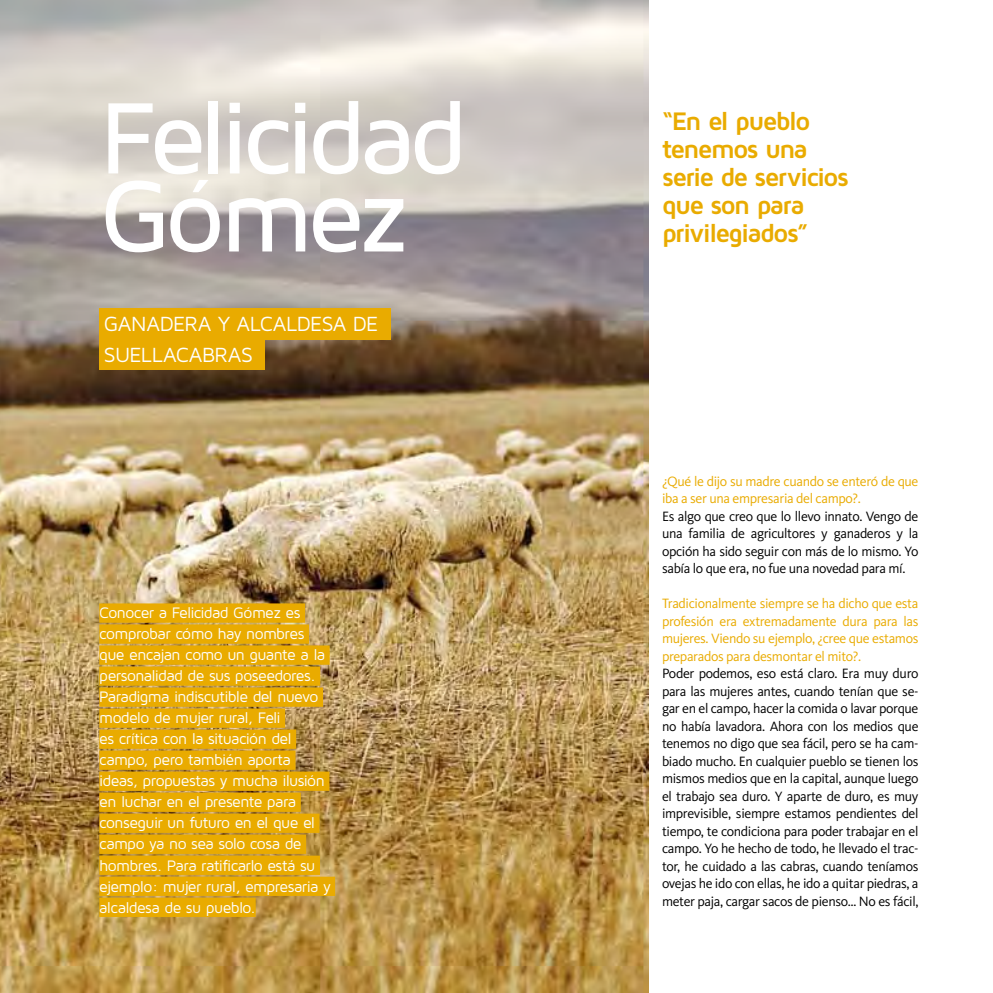
<style>
.page{position:relative;width:993px;height:993px;background:#fff}
.page>*{position:absolute;margin:0;border:0;box-sizing:border-box;transform-origin:0 0}
.t1{font:500 105px/77.9px "Maven Pro";letter-spacing:-.07em;color:#fff}
.t2{font:700 26.25px/28px "Maven Pro";letter-spacing:-.065em;color:#e9ab00}
.t3{font:21.18px "Maven Pro";letter-spacing:-.035em;color:#fff}
.t4{font:15.75px/21px "Maven Pro";letter-spacing:-.035em;color:#fff}
.t5{font:14px/17.5px "Kievit OT";letter-spacing:-.025em;color:#000;text-align:justify}
.t6{font:14px/17.5px "Kievit OT";letter-spacing:-.025em;color:#e9ab00}
</style>
<div class="page">
<img style="left:0;top:0;width:648px;height:992px">
<div style="left:99px;top:603px;width:206px;height:19px;background:#e9ab00"></div>
<div style="left:99px;top:624px;width:210px;height:19px;background:#e9ab00"></div>
<div style="left:99px;top:645px;width:230px;height:19px;background:#e9ab00"></div>
<div style="left:99px;top:666px;width:221px;height:19px;background:#e9ab00"></div>
<div style="left:99px;top:687px;width:224px;height:19px;background:#e9ab00"></div>
<div style="left:99px;top:708px;width:186px;height:19px;background:#e9ab00"></div>
<div style="left:99px;top:729px;width:197px;height:19px;background:#e9ab00"></div>
<div style="left:99px;top:750px;width:196px;height:19px;background:#e9ab00"></div>
<div style="left:99px;top:771px;width:230px;height:19px;background:#e9ab00"></div>
<div style="left:99px;top:792px;width:202px;height:19px;background:#e9ab00"></div>
<div style="left:99px;top:813px;width:220px;height:19px;background:#e9ab00"></div>
<div style="left:99px;top:834px;width:207px;height:19px;background:#e9ab00"></div>
<div style="left:99px;top:855px;width:221px;height:19px;background:#e9ab00"></div>
<div style="left:99px;top:876px;width:236px;height:19px;background:#e9ab00"></div>
<div style="left:99px;top:897px;width:156px;height:19px;background:#e9ab00"></div>
<div style="left:99px;top:308px;width:292px;height:31px;background:#e9ab00"></div>
<div style="left:99px;top:338px;width:165px;height:32px;background:#e9ab00"></div>
<h1 class="t1" style="left:99px;top:95px;width:369px">Felicidad<br>Gómez</h1>
<h3 class="t3" style="left:104px;top:310px;width:74px">GANADERA</h3>
<h3 class="t3" style="left:218px;top:310px;width:159px">Y AL CAL DESA DE</h3>
<h3 class="t3" style="left:104px;top:341px;width:15px">SUELLA</h3>
<h3 class="t3" style="left:176px;top:341px;width:79px">CABRA S</h3>
<p class="t4" style="left:99px;top:601px;width:233px">Conocer a Felicidad Gómez es comprobar cómo hay nombres que encajan como un guante a la personalidad de sus poseedores.<br>Paradigma indiscutible del nuevo modelo de mujer rural, Feli<br>es crítica con la situación del campo, pero también aporta ideas, propuestas y mucha ilusión en luchar en el presente para conseguir un futuro en el que el campo ya no sea solo cosa de hombres. Para ratificarlo está su ejemplo: mujer rural, empresaria y alcaldesa de su pueblo.</p>
<h2 class="t2" style="left:661px;top:106px;width:188px">“En el pueblo tenemos una serie de servicios que son para privilegiados”</h2>
<p class="t6" style="left:661px;top:472px;width:258px">¿Qué le dijo su madre cuando se enteró de que iba a ser una empresaria del campo?.</p>
<p class="t5" style="left:661px;top:507px;width:258px">Es algo que creo que lo llevo innato. Vengo de una familia de agricultores y ganaderos y la opción ha sido seguir con más de lo mismo. Yo sabía lo que era, no fue una novedad para mí.</p>
<p class="t6" style="left:661px;top:594px;width:258px;text-align:justify">Tradicionalmente siempre se ha dicho que esta profesión era extremadamente dura para las mujeres. Viendo su ejemplo, ¿cree que estamos preparados para desmontar el mito?.</p>
<p class="t5" style="left:661px;top:664px;width:258px">Poder podemos, eso está claro. Era muy duro para las mujeres antes, cuando tenían que se&shy;gar en el campo, hacer la comida o lavar porque no había lavadora. Ahora con los medios que tenemos no digo que sea fácil, pero se ha cam&shy;biado mucho. En cualquier pueblo se tienen los mismos medios que en la capital, aunque luego el trabajo sea duro. Y aparte de duro, es muy imprevisible, siempre estamos pendientes del tiempo, te condiciona para poder trabajar en el campo. Yo he hecho de todo, he llevado el trac&shy;tor, he cuidado a las cabras, cuando teníamos ovejas he ido con ellas, he ido a quitar piedras, a meter paja, cargar sacos de pienso… No es fácil,</p>
</div>
